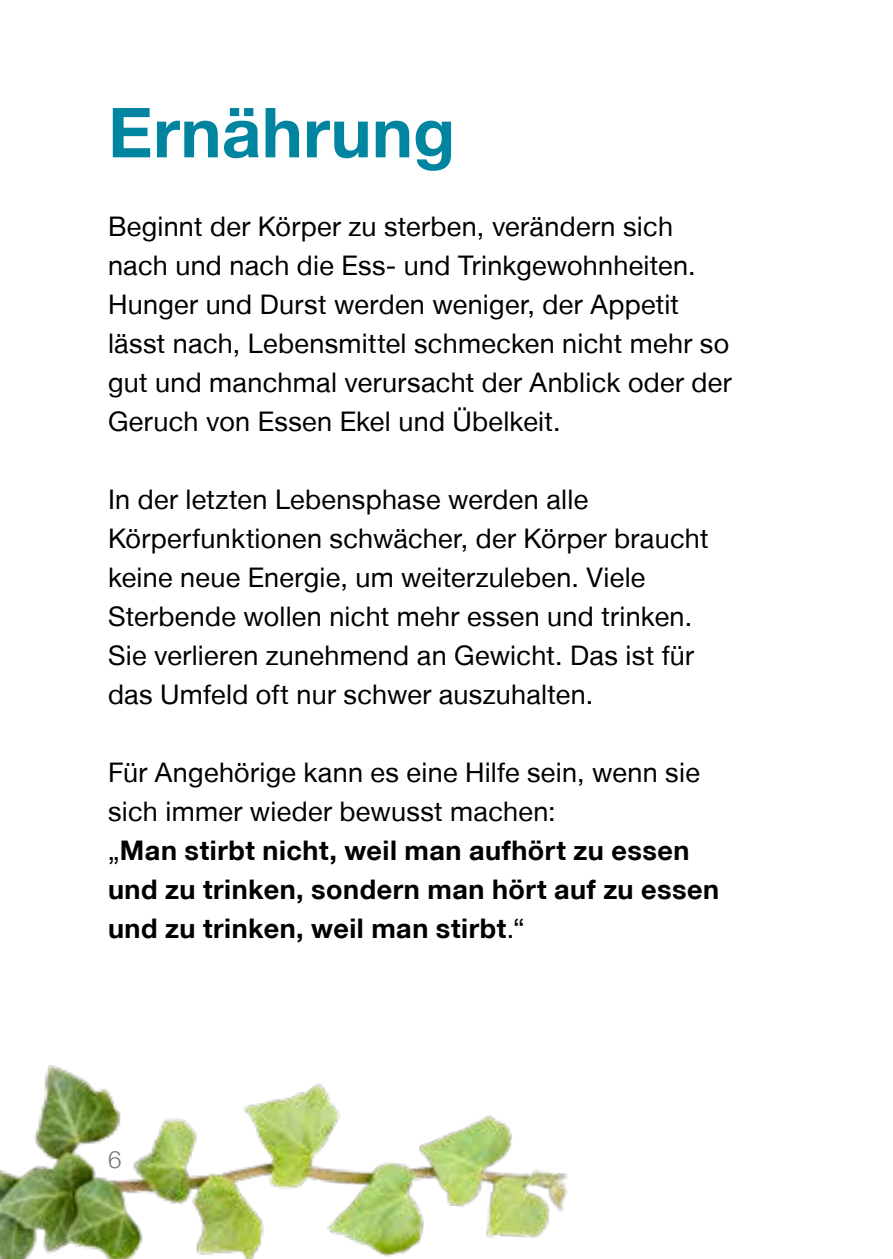
<style>
.page{position:relative;width:893px;height:1259px;background:#fff}
.page>*{position:absolute;margin:0;border:0;box-sizing:border-box;transform-origin:0 0}
.t1{font:700 69px "Helvetica Neue LT";letter-spacing:.005em;color:#0084a0}
.t2{font:27px/39px "Helvetica Neue LT";letter-spacing:.01em;color:#000}
.t3{font:700 27px/39px "Helvetica Neue LT";letter-spacing:.02em;color:#000}
.t4{font:300 24px "Helvetica Neue LT";color:#75726f}
.s1{font-weight:400}
</style>
<div class="page">
<img style="left:0;top:1065px;width:568px;height:194px">
<h1 class="t1" style="left:108px;top:90px;width:349px">Ernährung</h1>
<p class="t2" style="left:108px;top:207px;width:625px">Beginnt der Körper zu sterben, verändern sich nach und nach die Ess- und Trinkgewohnheiten.<br>Hunger und Durst werden weniger, der Appetit lässt nach, Lebensmittel schmecken nicht mehr so gut und manchmal verursacht der Anblick oder der Geruch von Essen Ekel und Übelkeit.</p>
<p class="t2" style="left:108px;top:480px;width:602px">In der letzten Lebensphase werden alle Körperfunktionen schwächer, der Körper braucht keine neue Energie, um weiterzuleben. Viele Sterbende wollen nicht mehr essen und trinken.<br>Sie verlieren zunehmend an Gewicht. Das ist für das Umfeld oft nur schwer auszuhalten.</p>
<p class="t3" style="left:108px;top:752px;width:613px"><span class="s1">Für Angehörige kann es eine Hilfe sein, wenn sie sich immer wieder bewusst machen:<br>„</span>Man stirbt nicht, weil man aufhört zu essen und zu trinken, sondern man hört auf zu essen und zu trinken, weil man stirbt<span class="s1">.“</span></p>
<p class="t4" style="left:108px;top:1145px;width:15px">6</p>
</div>
